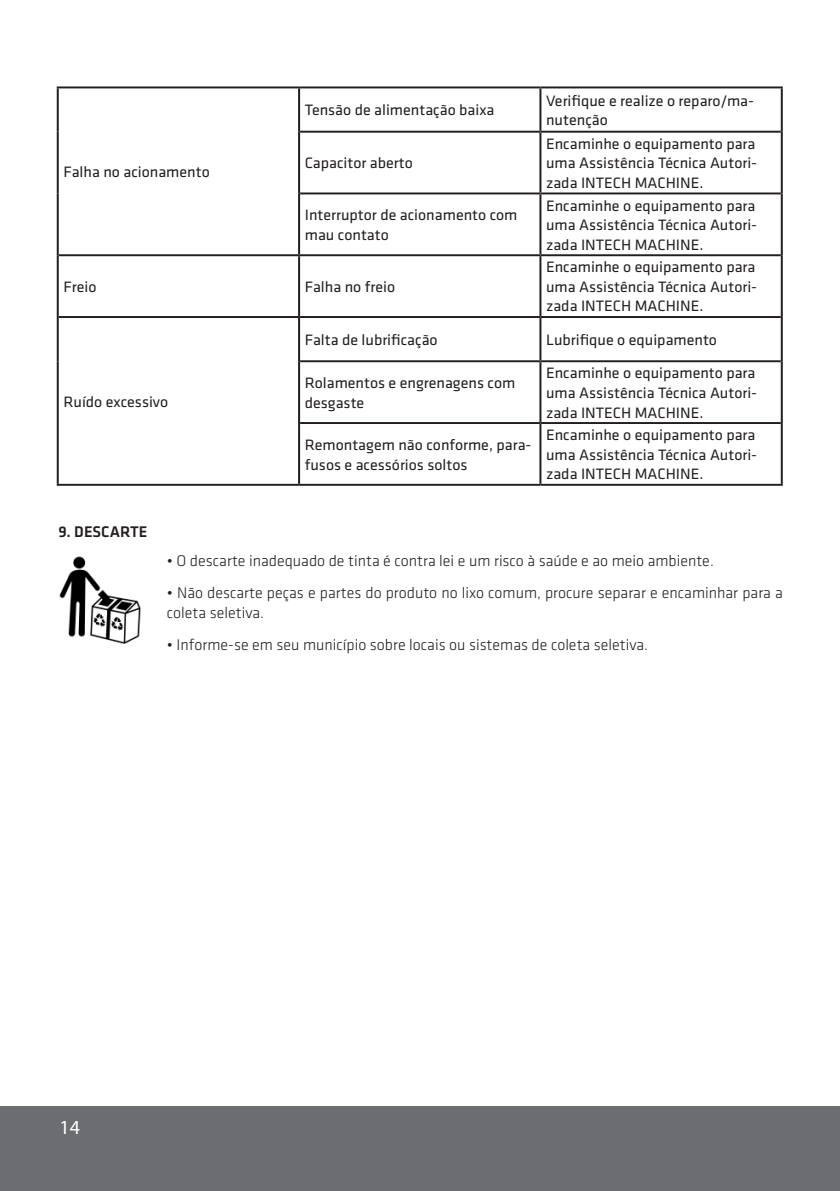
<style>
.page{position:relative;width:840px;height:1191px;background:#fff}
.page>*{position:absolute;margin:0;border:0;box-sizing:border-box;transform-origin:0 0}
.t1{font:20px "Myriad Pro";color:#fff}
.texto{font:300 16px/20px "Klavika";color:#231f20}
.texto-2{font:500 16px "Klavika";color:#231f20}
.t2{font:15.6px/19.6px "Klavika";color:#231f20}
</style>
<div class="page">
<div style="left:0;top:1106px;width:839px;height:85px;background:#6c6d70"></div>
<img style="left:59px;top:556px;width:82px;height:87px">
<hr style="left:57px;top:86px;width:242px;height:2px;background:#231f20">
<hr style="left:299px;top:86px;width:241px;height:2px;background:#231f20">
<hr style="left:540px;top:86px;width:242px;height:2px;background:#231f20">
<hr style="left:300px;top:131px;width:240px;height:2px;background:#231f20">
<hr style="left:540px;top:131px;width:240px;height:2px;background:#231f20">
<hr style="left:300px;top:192px;width:240px;height:2px;background:#231f20">
<hr style="left:540px;top:192px;width:240px;height:2px;background:#231f20">
<hr style="left:59px;top:254px;width:240px;height:2px;background:#231f20">
<hr style="left:299px;top:254px;width:241px;height:2px;background:#231f20">
<hr style="left:540px;top:254px;width:240px;height:2px;background:#231f20">
<hr style="left:59px;top:316px;width:240px;height:2px;background:#231f20">
<hr style="left:299px;top:316px;width:241px;height:2px;background:#231f20">
<hr style="left:540px;top:316px;width:240px;height:2px;background:#231f20">
<hr style="left:300px;top:360px;width:240px;height:2px;background:#231f20">
<hr style="left:540px;top:360px;width:240px;height:2px;background:#231f20">
<hr style="left:300px;top:422px;width:240px;height:2px;background:#231f20">
<hr style="left:540px;top:422px;width:240px;height:2px;background:#231f20">
<hr style="left:57px;top:484px;width:242px;height:2px;background:#231f20">
<hr style="left:299px;top:484px;width:241px;height:2px;background:#231f20">
<hr style="left:540px;top:484px;width:242px;height:2px;background:#231f20">
<hr style="left:57px;top:88px;width:2px;height:44px;background:#231f20">
<hr style="left:298px;top:88px;width:2px;height:44px;background:#231f20">
<hr style="left:539px;top:88px;width:2px;height:43px;background:#231f20">
<hr style="left:780px;top:88px;width:2px;height:44px;background:#231f20">
<hr style="left:57px;top:132px;width:2px;height:61px;background:#231f20">
<hr style="left:298px;top:132px;width:2px;height:61px;background:#231f20">
<hr style="left:539px;top:133px;width:2px;height:59px;background:#231f20">
<hr style="left:780px;top:132px;width:2px;height:61px;background:#231f20">
<hr style="left:57px;top:193px;width:2px;height:62px;background:#231f20">
<hr style="left:298px;top:193px;width:2px;height:61px;background:#231f20">
<hr style="left:539px;top:194px;width:2px;height:60px;background:#231f20">
<hr style="left:780px;top:193px;width:2px;height:62px;background:#231f20">
<hr style="left:57px;top:255px;width:2px;height:62px;background:#231f20">
<hr style="left:298px;top:256px;width:2px;height:60px;background:#231f20">
<hr style="left:539px;top:256px;width:2px;height:60px;background:#231f20">
<hr style="left:780px;top:255px;width:2px;height:62px;background:#231f20">
<hr style="left:57px;top:317px;width:2px;height:44px;background:#231f20">
<hr style="left:298px;top:318px;width:2px;height:43px;background:#231f20">
<hr style="left:539px;top:318px;width:2px;height:42px;background:#231f20">
<hr style="left:780px;top:317px;width:2px;height:44px;background:#231f20">
<hr style="left:57px;top:361px;width:2px;height:62px;background:#231f20">
<hr style="left:298px;top:361px;width:2px;height:62px;background:#231f20">
<hr style="left:539px;top:362px;width:2px;height:60px;background:#231f20">
<hr style="left:780px;top:361px;width:2px;height:62px;background:#231f20">
<hr style="left:57px;top:423px;width:2px;height:61px;background:#231f20">
<hr style="left:298px;top:423px;width:2px;height:61px;background:#231f20">
<hr style="left:539px;top:424px;width:2px;height:60px;background:#231f20">
<hr style="left:780px;top:423px;width:2px;height:61px;background:#231f20">
<p class="t2" style="left:63px;top:162px;width:148px">Falha no acionamento</p>
<p class="t2" style="left:304px;top:101px;width:191px">Tensão de alimentação baixa</p>
<p class="t2" style="left:546px;top:91px;width:209px">Verifique e realize o reparo/ma&shy;nutenção</p>
<p class="t2" style="left:304px;top:154px;width:109px">Capacitor aberto</p>
<p class="t2" style="left:546px;top:134px;width:212px">Encaminhe o equipamento para uma Assistência Técnica Autori-</p>
<p class="t2" style="left:546px;top:173px;width:159px">zada INTECH MACHINE.</p>
<p class="t2" style="left:304px;top:206px;width:214px">Interruptor de acionamento com mau contato</p>
<p class="t2" style="left:546px;top:196px;width:212px">Encaminhe o equipamento para uma Assistência Técnica Autori-</p>
<p class="t2" style="left:546px;top:235px;width:159px">zada INTECH MACHINE.</p>
<p class="t2" style="left:63px;top:277px;width:35px">Freio</p>
<p class="t2" style="left:304px;top:277px;width:92px">Falha no freio</p>
<p class="t2" style="left:546px;top:258px;width:212px">Encaminhe o equipamento para uma Assistência Técnica Autori-</p>
<p class="t2" style="left:546px;top:297px;width:159px">zada INTECH MACHINE.</p>
<p class="t2" style="left:63px;top:392px;width:106px">Ruído excessivo</p>
<p class="texto-2" style="left:58px;top:522px;width:90px">9. DESCARTE</p>
<p class="t2" style="left:304px;top:330px;width:134px">Falta de lubrificação</p>
<p class="t2" style="left:546px;top:330px;width:172px">Lubrifique o equipamento</p>
<p class="t2" style="left:304px;top:373px;width:212px">Rolamentos e engrenagens com desgaste</p>
<p class="t2" style="left:546px;top:364px;width:212px">Encaminhe o equipamento para uma Assistência Técnica Autori-</p>
<p class="t2" style="left:546px;top:403px;width:159px">zada INTECH MACHINE.</p>
<p class="t2" style="left:304px;top:435px;width:228px">Remontagem não conforme, para&shy;fusos e acessórios soltos</p>
<p class="t2" style="left:546px;top:425px;width:212px">Encaminhe o equipamento para uma Assistência Técnica Autori-</p>
<p class="t2" style="left:546px;top:464px;width:159px">zada INTECH MACHINE.</p>
<p class="texto" style="left:167px;top:551px;width:548px">• O descarte inadequado de tinta é contra lei e um risco à saúde e ao meio ambiente.</p>
<p class="texto" style="left:167px;top:583px;width:617px">• Não descarte peças e partes do produto no lixo comum, procure separar e encaminhar para a coleta seletiva.</p>
<p class="texto" style="left:167px;top:635px;width:482px">• Informe-se em seu município sobre locais ou sistemas de coleta seletiva.</p>
<p class="t1" style="left:60px;top:1114px;width:22px">14</p>
</div>
